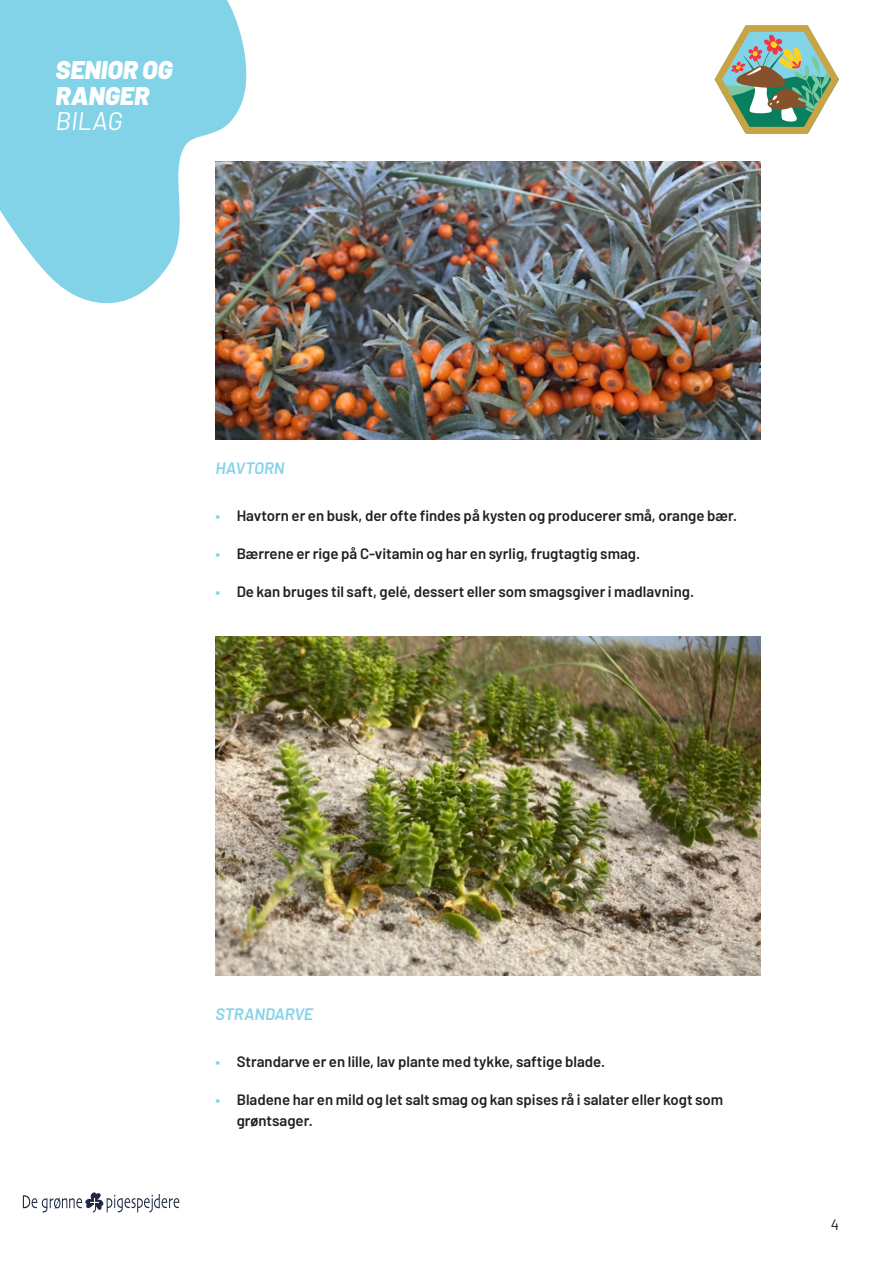
<style>
.page{position:relative;width:893px;height:1263px;background:#fff}
.page>*{position:absolute;margin:0;border:0;box-sizing:border-box;transform-origin:0 0}
.t1{font:italic 900 25.5px/25.5px "Barlow";color:#fff}
.t2{font:italic 25.5px "Barlow";color:#fff}
.Manchet{font:italic 600 16.5px "Barlow";color:#83d3e8}
.t3{font:600 15px/21px "Barlow";color:#231f20}
.t4{font:15px "Barlow";color:#231f20}
.s1{color:#83d3e8}
</style>
<div class="page">
<img style="left:215px;top:161px;width:545px;height:279px">
<img style="left:215px;top:636px;width:545px;height:339px">
<svg style="left:0;top:0;width:252px;height:401px;fill:#83d3e8"></svg>
<svg style="left:23px;top:1192px;width:156px;height:20px"></svg>
<svg style="left:714px;top:25px;width:125px;height:109px"></svg>
<h1 class="t1" style="left:56px;top:56px;width:119px">SENIOR OG<br>RANGER</h1>
<h1 class="t2" style="left:56px;top:103px;width:68px">BILAG</h1>
<p class="Manchet" style="left:215px;top:456px;width:71px">HAVTORN</p>
<p class="t3" style="left:215px;top:503px;width:523px"><span class="s1">•</span> Havtorn er en busk, der ofte findes på kysten og producerer små, orange bær.</p>
<p class="t3" style="left:215px;top:541px;width:426px"><span class="s1">•</span> Bærrene er rige på C-vitamin og har en syrlig, frugtagtig smag.</p>
<p class="t3" style="left:215px;top:579px;width:480px"><span class="s1">•</span> De kan bruges til saft, gelé, dessert eller som smagsgiver i madlavning.</p>
<p class="Manchet" style="left:215px;top:1002px;width:99px">STRANDARVE</p>
<p class="t3" style="left:215px;top:1049px;width:391px"><span class="s1">•</span> Strandarve er en lille, lav plante med tykke, saftige blade.</p>
<p class="t3" style="left:237px;top:1087px;width:488px;text-indent:-21px"><span class="s1">•</span> Bladene har en mild og let salt smag og kan spises rå i salater eller kogt som grøntsager.</p>
<p class="t4" style="left:831px;top:1214px;width:10px">4</p>
</div>
